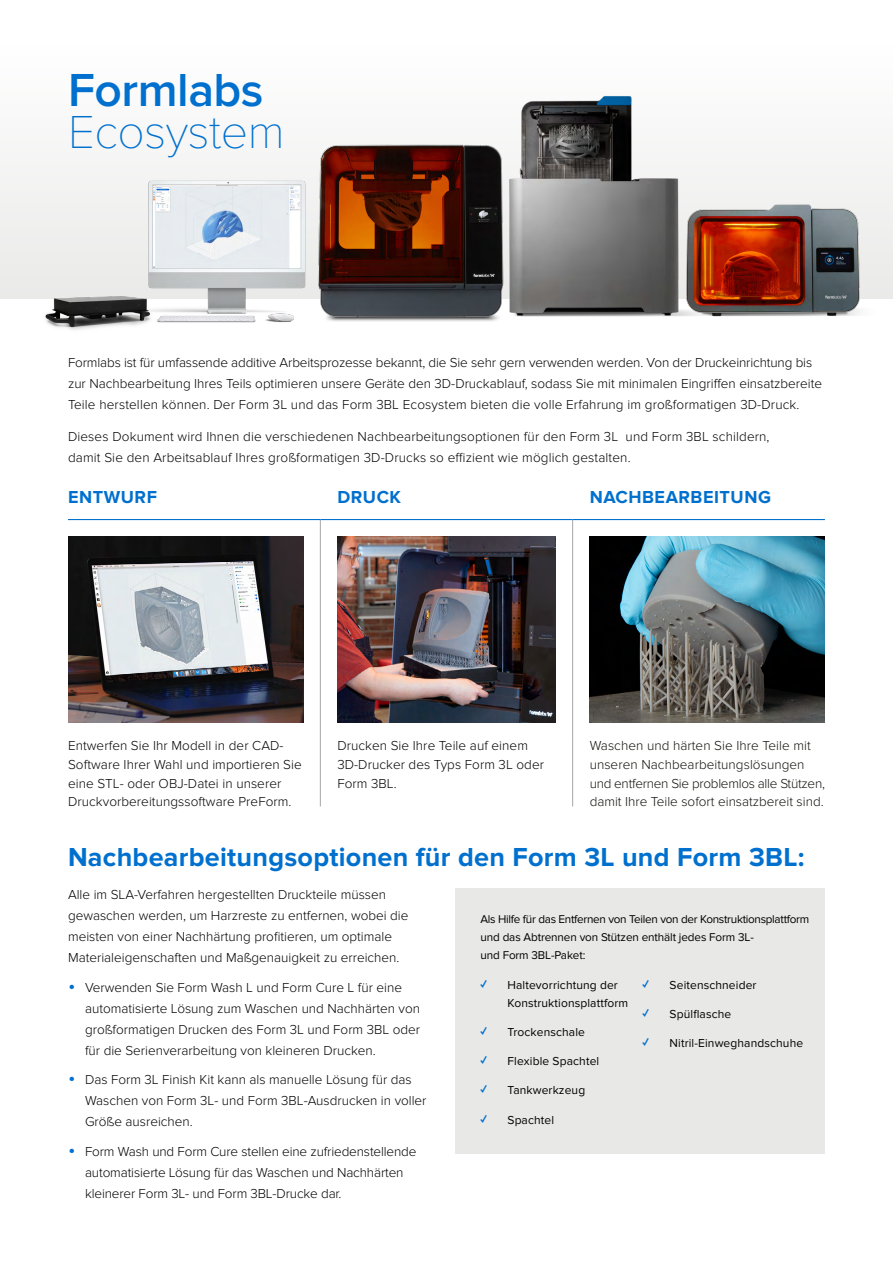
<style>
.page{position:relative;width:893px;height:1263px;background:#fff}
.page>*{position:absolute;margin:0;border:0;box-sizing:border-box;transform-origin:0 0}
.t1{font:100 48px "Proxima Nova";letter-spacing:-.01em;color:#0070ce}
.t2{font:600 48px "Proxima Nova";letter-spacing:-.01em;color:#0070ce}
.t3{font:700 27px "Proxima Nova";letter-spacing:.01em;color:#0070ce}
.t4{font:700 18px "Proxima Nova";letter-spacing:.03em;color:#0070ce}
.t5{font:300 13.5px/21px "Proxima Nova";color:#000}
.t6{font:300 13.5px/18.9px "Proxima Nova";color:#12110c}
.t7{font:12px/18px "Proxima Nova";letter-spacing:.01em;color:#000}
.t8{font:11.7px/18px "Proxima Nova";letter-spacing:-.025em;color:#000}
.s1{font-size:21px;color:#0070ce}
.s2{font-weight:900;color:#0070ce}
</style>
<div class="page">
<img style="left:6px;top:95px;width:880px;height:235px">
<hr style="left:320px;top:520px;width:1px;height:219px;background:#a4a6a8">
<hr style="left:320px;top:739px;width:1px;height:67px;background:#a4a6a8">
<hr style="left:572px;top:520px;width:1px;height:219px;background:#a4a6a8">
<hr style="left:572px;top:739px;width:1px;height:67px;background:#a4a6a8">
<hr style="left:68px;top:519px;width:252px;height:1px;background:#0070ce">
<hr style="left:320px;top:519px;width:253px;height:1px;background:#0070ce">
<hr style="left:573px;top:519px;width:252px;height:1px;background:#0070ce">
<img style="left:68px;top:537px;width:235px;height:185px">
<img style="left:337px;top:537px;width:219px;height:185px">
<img style="left:590px;top:537px;width:235px;height:185px">
<div style="left:455px;top:888px;width:370px;height:265px;background:#e8e8e7"></div>
<h1 class="t2" style="left:68px;top:62px;width:197px">Formlabs</h1>
<h1 class="t1" style="left:68px;top:110px;width:218px">Ecosystem</h1>
<p class="t5" style="left:68px;top:352px;width:755px">Formlabs ist für umfassende additive Arbeitsprozesse bekannt, die Sie sehr gern verwenden werden. Von der Druckeinrichtung bis zur Nachbearbeitung Ihres Teils optimieren unsere Geräte den 3D-Druckablauf, sodass Sie mit minimalen Eingriffen einsatzbereite<br>Teile herstellen können. Der Form 3L und das Form 3BL Ecosystem bieten die volle Erfahrung im großformatigen 3D-Druck.</p>
<p class="t5" style="left:68px;top:427px;width:703px">Dieses Dokument wird Ihnen die verschiedenen Nachbearbeitungsoptionen für den Form 3L und Form 3BL schildern, damit Sie den Arbeitsablauf Ihres großformatigen 3D-Drucks so effizient wie möglich gestalten.</p>
<h3 class="t4" style="left:68px;top:486px;width:90px">ENTWURF</h3>
<h3 class="t4" style="left:337px;top:486px;width:65px">DRUCK</h3>
<h3 class="t4" style="left:590px;top:486px;width:183px">NACHBEARBEITUNG</h3>
<p class="t5" style="left:68px;top:736px;width:235px;line-height:18.9px">Entwerfen Sie Ihr Modell in der CAD-Software Ihrer Wahl und importieren Sie eine STL- oder OBJ-Datei in unserer Druckvorbereitungssoftware PreForm.</p>
<p class="t5" style="left:337px;top:736px;width:208px;line-height:18.9px">Drucken Sie Ihre Teile auf einem<br>3D-Drucker des Typs Form 3L oder<br>Form 3BL.</p>
<p class="t6" style="left:590px;top:736px;width:237px">Waschen und härten Sie Ihre Teile mit unseren Nachbearbeitungslösungen und entfernen Sie problemlos alle Stützen, damit Ihre Teile sofort einsatzbereit sind.</p>
<h2 class="t3" style="left:68px;top:841px;width:738px">Nachbearbeitungsoptionen für den Form 3L und Form 3BL:</h2>
<p class="t5" style="left:68px;top:884px;width:342px">Alle im SLA-Verfahren hergestellten Druckteile müssen gewaschen werden, um Harzreste zu entfernen, wobei die meisten von einer Nachhärtung profitieren, um optimale Materialeigenschaften und Maßgenauigkeit zu erreichen.</p>
<p class="t5" style="left:85px;top:977px;width:337px;text-indent:-17px"><span class="s1">•</span> Verwenden Sie Form Wash L und Form Cure L für eine automatisierte Lösung zum Waschen und Nachhärten von großformatigen Drucken des Form 3L und Form 3BL oder für die Serienverarbeitung von kleineren Drucken.</p>
<p class="t5" style="left:85px;top:1069px;width:343px;text-indent:-17px"><span class="s1">•</span> Das Form 3L Finish Kit kann als manuelle Lösung für das<br>Waschen von Form 3L- und Form 3BL-Ausdrucken in voller<br>Größe ausreichen.</p>
<p class="t5" style="left:85px;top:1141px;width:333px;text-indent:-17px"><span class="s1">•</span> Form Wash und Form Cure stellen eine zufriedenstellende automatisierte Lösung für das Waschen und Nachhärten kleinerer Form 3L- und Form 3BL-Drucke dar.</p>
<p class="t8" style="left:480px;top:910px;width:330px">Als Hilfe für das Entfernen von Teilen von der Konstruktionsplattform und das Abtrennen von Stützen enthält jedes Form 3L-<br>und Form 3BL-Paket:</p>
<p class="t7" style="left:507px;top:976px;width:122px;text-indent:-27px"><span class="s2">✓</span> Haltevorrichtung der<br>Konstruktionsplattform</p>
<p class="t7" style="left:480px;top:1023px;width:106px"><span class="s2">✓</span> Trockenschale</p>
<p class="t7" style="left:480px;top:1052px;width:120px"><span class="s2">✓</span> Flexible Spachtel</p>
<p class="t7" style="left:480px;top:1081px;width:106px"><span class="s2">✓</span> Tankwerkzeug</p>
<p class="t7" style="left:480px;top:1111px;width:75px"><span class="s2">✓</span> Spachtel</p>
<p class="t7" style="left:643px;top:976px;width:115px"><span class="s2">✓</span> Seitenschneider</p>
<p class="t7" style="left:643px;top:1005px;width:90px"><span class="s2">✓</span> Spülflasche</p>
<p class="t7" style="left:643px;top:1034px;width:162px"><span class="s2">✓</span> Nitril-Einweghandschuhe</p>
</div>
